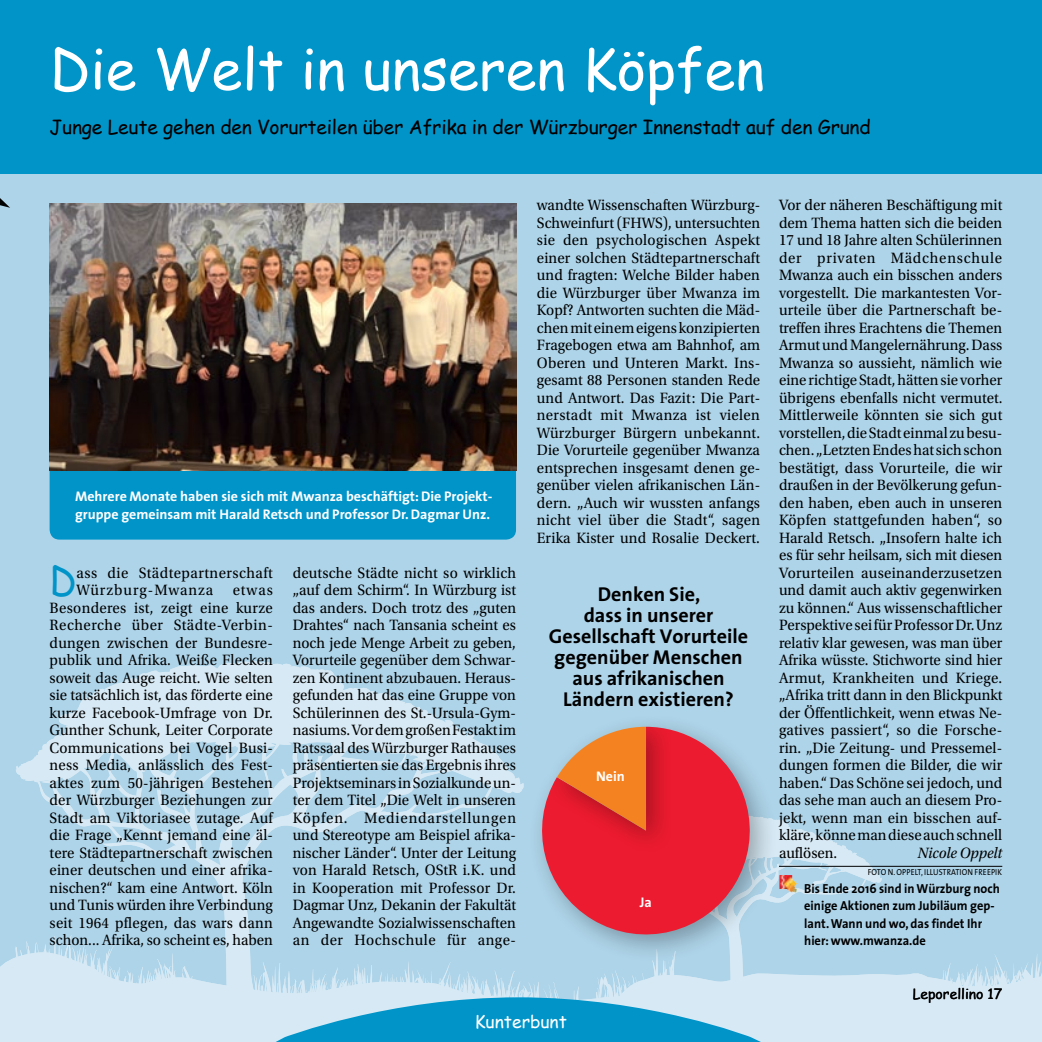
<style>
.page{position:relative;width:1042px;height:1042px;background:#aed4e9}
.page>*{position:absolute;margin:0;border:0;box-sizing:border-box;transform-origin:0 0}
.t1{font:56px "Comic Sans MS";color:#fff}
.t2{font:39.38px "Comic Sans MS";color:#0094c9;scale:.95 1}
.t3{font:700 20.12px/21px "The Sans";color:#000;text-align:center}
.t4{font:19.25px "Comic Sans MS";letter-spacing:-.01em;color:#000}
.t5{font:17.5px "Comic Sans MS";color:#fff}
.t6{font:15.75px/17.5px "Utopia Std";letter-spacing:.01em;color:#000;text-align:justify;scale:.95 1}
.t7{font:italic 15.75px "Utopia Std";color:#000;scale:.95 1}
.t8{font:700 14px/17.5px "The Sans";color:#fff}
.t9{font:14px "Comic Sans MS";color:#000}
.t10{font:700 13.12px/17.5px "The Sans";color:#000;scale:.95 1}
.t11{font:8.75px "The Sans";letter-spacing:.015em;color:#000;scale:.9 1}
</style>
<div class="page">
<svg style="left:0;top:947px;width:1042px;height:95px;fill:#d7e9f4"></svg>
<svg style="left:16px;top:661px;width:508px;height:336px"></svg>
<svg style="left:20px;top:753px;width:471px;height:107px"></svg>
<svg style="left:353px;top:747px;width:8px;height:2px"></svg>
<svg style="left:91px;top:761px;width:7px;height:8px"></svg>
<svg style="left:777px;top:819px;width:105px;height:141px"></svg>
<svg style="left:777px;top:857px;width:88px;height:60px"></svg>
<svg style="left:0;top:198px;width:10px;height:10px"></svg>
<div style="left:0;top:0;width:1042px;height:174px;background:#0094c9"></div>
<svg style="left:153px;top:960px;width:871px;height:82px"></svg>
<hr style="left:779px;top:866px;width:223px;height:1px;background:#000">
<img style="left:779px;top:875px;width:18px;height:17px">
<div style="left:50px;top:344px;width:466px;height:195px;background:#0094c9;border-radius:10px"></div>
<img style="left:50px;top:203px;width:466px;height:267px">
<div style="left:526px;top:711px;width:251px;height:250px;background:#000;opacity:.3"></div>
<svg style="left:527px;top:727px;width:237px;height:222px;fill:#ed1b2f"></svg>
<div style="left:541px;top:711px;width:130px;height:143px;background:#000;opacity:.3"></div>
<svg style="left:557px;top:727px;width:89px;height:103px;background:#e5723f"></svg>
<h1 class="t1" style="left:50px;top:28px;width:716px">Die Welt in unseren Köpfen</h1>
<p class="t4" style="left:50px;top:113px;width:822px">Junge Leute gehen den Vorurteilen über Afrika in der Würzburger Innenstadt auf den Grund</p>
<p class="t8" style="left:75px;top:487px;width:419px">Mehrere Monate haben sie sich mit Mwanza beschäftigt: Die Projekt&shy;gruppe gemeinsam mit Harald Retsch und Professor Dr. Dagmar Unz.</p>
<h2 class="t2" style="left:50px;top:552px;width:30px">D</h2>
<p class="t6" style="left:50px;top:564px;width:237px;text-align:right">ass die Städtepartnerschaft<br>Würzburg-Mwanza etwas<br>Besonderes ist, zeigt eine kurze<br>Recherche über Städte-Verbin&shy;dungen zwischen der Bundesre&shy;publik und Afrika. Weiße Flecken soweit das Auge reicht. Wie selten sie tatsächlich ist, das förderte eine kurze Facebook-Umfrage von Dr.<br>Gunther Schunk, Leiter Corporate<br>Communications bei Vogel Busi&shy;ness Media, anlässlich des Fest&shy;aktes zum 50-jährigen Bestehen der Würzburger Beziehungen zur<br>Stadt am Viktoriasee zutage. Auf die Frage „Kennt jemand eine äl&shy;tere Städtepartnerschaft zwischen einer deutschen und einer afrika&shy;nischen?“ kam eine Antwort. Köln und Tunis würden ihre Verbindung seit 1964 pflegen, das wars dann schon... Afrika, so scheint es, haben</p>
<p class="t6" style="left:293px;top:564px;width:237px">deutsche Städte nicht so wirklich „auf dem Schirm“. In Würzburg ist das anders. Doch trotz des „guten Drahtes“ nach Tansania scheint es noch jede Menge Arbeit zu geben, Vorurteile gegenüber dem Schwar&shy;zen Kontinent abzubauen. Heraus&shy;gefunden hat das eine Gruppe von Schülerinnen des St.-Ursula-Gym&shy;nasiums. Vor dem großen Festakt im Ratssaal des Würzburger Rathauses präsentierten sie das Ergebnis ihres Projektseminars in Sozialkunde un&shy;ter dem Titel „Die Welt in unseren Köpfen. Mediendarstellungen und Stereotype am Beispiel afrika&shy;nischer Länder“. Unter der Leitung von Harald Retsch, OStR i.K. und in Kooperation mit Professor Dr.<br>Dagmar Unz, Dekanin der Fakultät Angewandte Sozialwissenschaften an der Hochschule für ange-</p>
<p class="t6" style="left:537px;top:196px;width:236px">wandte Wissenschaften Würzburg-Schweinfurt (FHWS), untersuchten sie den psychologischen Aspekt einer solchen Städtepartnerschaft und fragten: Welche Bilder haben die Würzburger über Mwanza im Kopf? Antworten suchten die Mäd&shy;chen mit einem eigens konzipierten Fragebogen etwa am Bahnhof, am Oberen und Unteren Markt. Ins&shy;gesamt 88 Personen standen Rede und Antwort. Das Fazit: Die Part&shy;nerstadt mit Mwanza ist vielen Würzburger Bürgern unbekannt.<br>Die Vorurteile gegenüber Mwanza entsprechen insgesamt denen ge&shy;genüber vielen afrikanischen Län&shy;dern. „Auch wir wussten anfangs nicht viel über die Stadt“, sagen Erika Kister und Rosalie Deckert.</p>
<p class="t3" style="left:549px;top:583px;width:201px">Denken Sie,<br>dass in unserer<br>Gesellschaft Vorurteile gegenüber Menschen aus afrikanischen<br>Ländern existieren?</p>
<p class="t8" style="left:596px;top:767px;width:30px">Nein</p>
<p class="t8" style="left:640px;top:893px;width:14px">Ja</p>
<p class="t5" style="left:475px;top:1008px;width:94px">Kunterbunt</p>
<p class="t6" style="left:779px;top:196px;width:237px">Vor der näheren Beschäftigung mit dem Thema hatten sich die beiden 17 und 18 Jahre alten Schülerinnen der privaten Mädchenschule Mwanza auch ein bisschen anders vorgestellt. Die markantesten Vor&shy;urteile über die Partnerschaft be&shy;treffen ihres Erachtens die Themen Armut und Mangelernährung. Dass Mwanza so aussieht, nämlich wie eine richtige Stadt, hätten sie vorher übrigens ebenfalls nicht vermutet.<br>Mittlerweile könnten sie sich gut vorstellen, die Stadt einmal zu besu&shy;chen. „Letzten Endes hat sich schon bestätigt, dass Vorurteile, die wir draußen in der Bevölkerung gefun&shy;den haben, eben auch in unseren Köpfen stattgefunden haben“, so Harald Retsch. „Insofern halte ich es für sehr heilsam, sich mit diesen Vorurteilen auseinanderzusetzen und damit auch aktiv gegenwirken zu können.“ Aus wissenschaftlicher Perspektive sei für Professor Dr. Unz relativ klar gewesen, was man über Afrika wüsste. Stichworte sind hier Armut, Krankheiten und Kriege. „Afrika tritt dann in den Blickpunkt der Öffentlichkeit, wenn etwas Ne&shy;gatives passiert“, so die Forsche&shy;rin. „Die Zeitung- und Pressemel&shy;dungen formen die Bilder, die wir haben.“ Das Schöne sei jedoch, und das sehe man auch an diesem Pro&shy;jekt, wenn man ein bisschen auf&shy;kläre, könne man diese auch schnell auflösen.</p>
<p class="t7" style="left:917px;top:844px;width:91px">Nicole Oppelt</p>
<p class="t11" style="left:867px;top:865px;width:150px">FOTO N. OPPELT, I LLUSTRATION FREEPIK</p>
<p class="t10" style="left:804px;top:879px;width:207px">Bis Ende 2016 sind in Würzburg noch einige Aktionen zum Jubiläum gep&shy;lant. Wann und wo, das findet Ihr hier: www.mwanza.de</p>
<p class="t9" style="left:913px;top:983px;width:91px">Leporellino 17</p>
</div>
